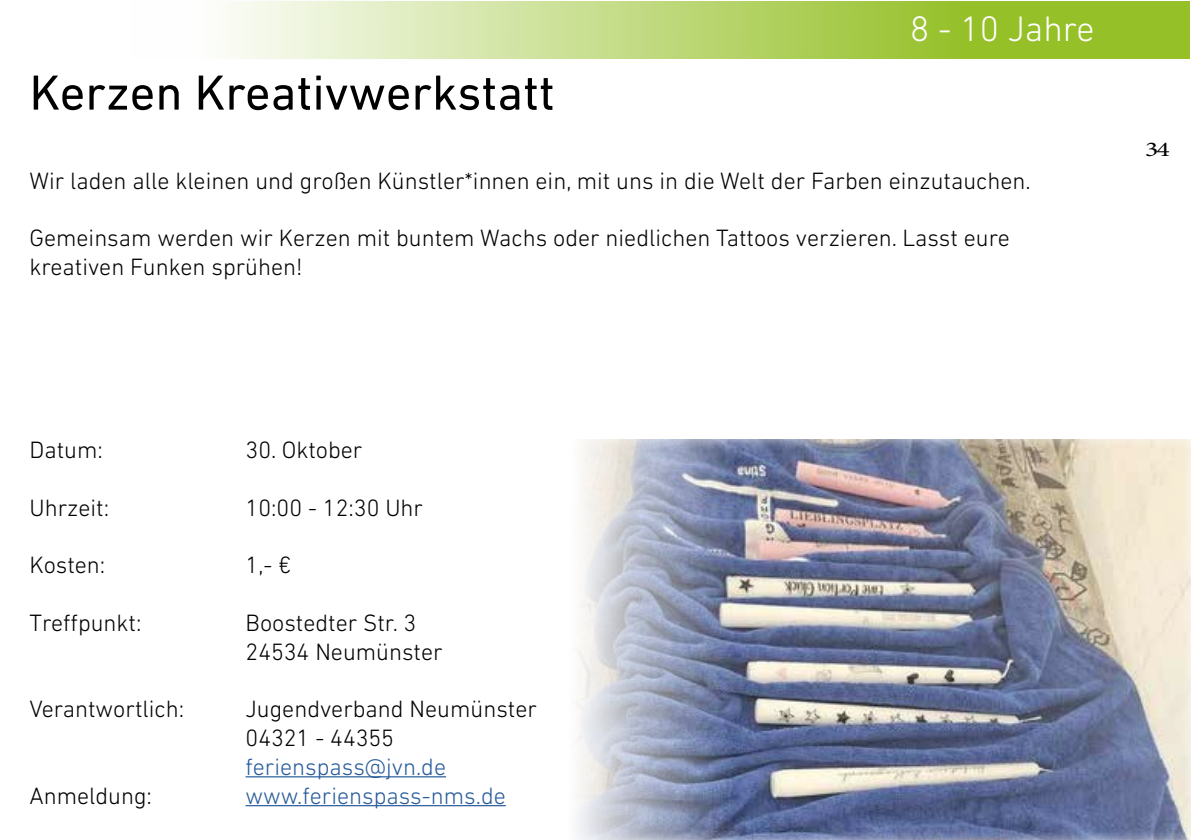
<style>
.page{position:relative;width:1191px;height:840px;background:#fff}
.page>*{position:absolute;margin:0;border:0;box-sizing:border-box;transform-origin:0 0}
.t1{font:50px "DIN Next LT Pro";color:#000}
.t2{font:300 36px "DIN Next LT Pro";color:#fff}
.t3{font:300 24px/28.8px "DIN Next LT Pro";color:#000}
.t4{font:300 24px "DIN Next LT Pro";color:#275b9b}
.t5{font:21px "Minion Pro";color:#000;scale:1.33 1}
</style>
<div class="page">
<hr style="left:245px;top:775px;width:201px;height:2px;background:#275b9b">
<hr style="left:245px;top:804px;width:261px;height:1px;background:#275b9b">
<svg style="left:227px;top:1px;width:963px;height:58px"></svg>
<div style="left:526px;top:438px;width:665px;height:401px;background:#fff;opacity:.75"></div>
<h1 class="t1" style="left:29px;top:64px;width:527px">Kerzen Kreativwerkstatt</h1>
<h2 class="t2" style="left:910px;top:8px;width:186px">8 - 10 Jahre</h2>
<p class="t3" style="left:29px;top:166px;width:1002px">Wir laden alle kleinen und großen Künstler*innen ein, mit uns in die Welt der Farben einzutauchen.</p>
<p class="t3" style="left:29px;top:223px;width:982px">Gemeinsam werden wir Kerzen mit buntem Wachs oder niedlichen Tattoos verzieren. Lasst eure kreativen Funken sprühen!</p>
<p class="t5" style="left:1145px;top:135px;width:20px">34</p>
<p class="t3" style="left:29px;top:435px;width:75px">Datum:</p>
<p class="t3" style="left:245px;top:435px;width:118px">30. Oktober</p>
<p class="t3" style="left:29px;top:492px;width:81px">Uhrzeit:</p>
<p class="t3" style="left:245px;top:492px;width:179px">10:00 - 12:30 Uhr</p>
<p class="t3" style="left:29px;top:550px;width:77px">Kosten:</p>
<p class="t3" style="left:245px;top:550px;width:47px">1,- €</p>
<p class="t3" style="left:29px;top:607px;width:113px">Treffpunkt:</p>
<p class="t3" style="left:245px;top:607px;width:199px">Boostedter Str. 3<br>24534 Neumünster</p>
<p class="t3" style="left:29px;top:694px;width:156px">Verantwortlich:</p>
<p class="t3" style="left:245px;top:694px;width:293px">Jugendverband Neumünster<br>04321 - 44355</p>
<p class="t4" style="left:245px;top:752px;width:202px">ferienspass@jvn.de</p>
<p class="t3" style="left:29px;top:780px;width:124px">Anmeldung:</p>
<p class="t4" style="left:245px;top:781px;width:262px">www.ferienspass-nms.de</p>
</div>
